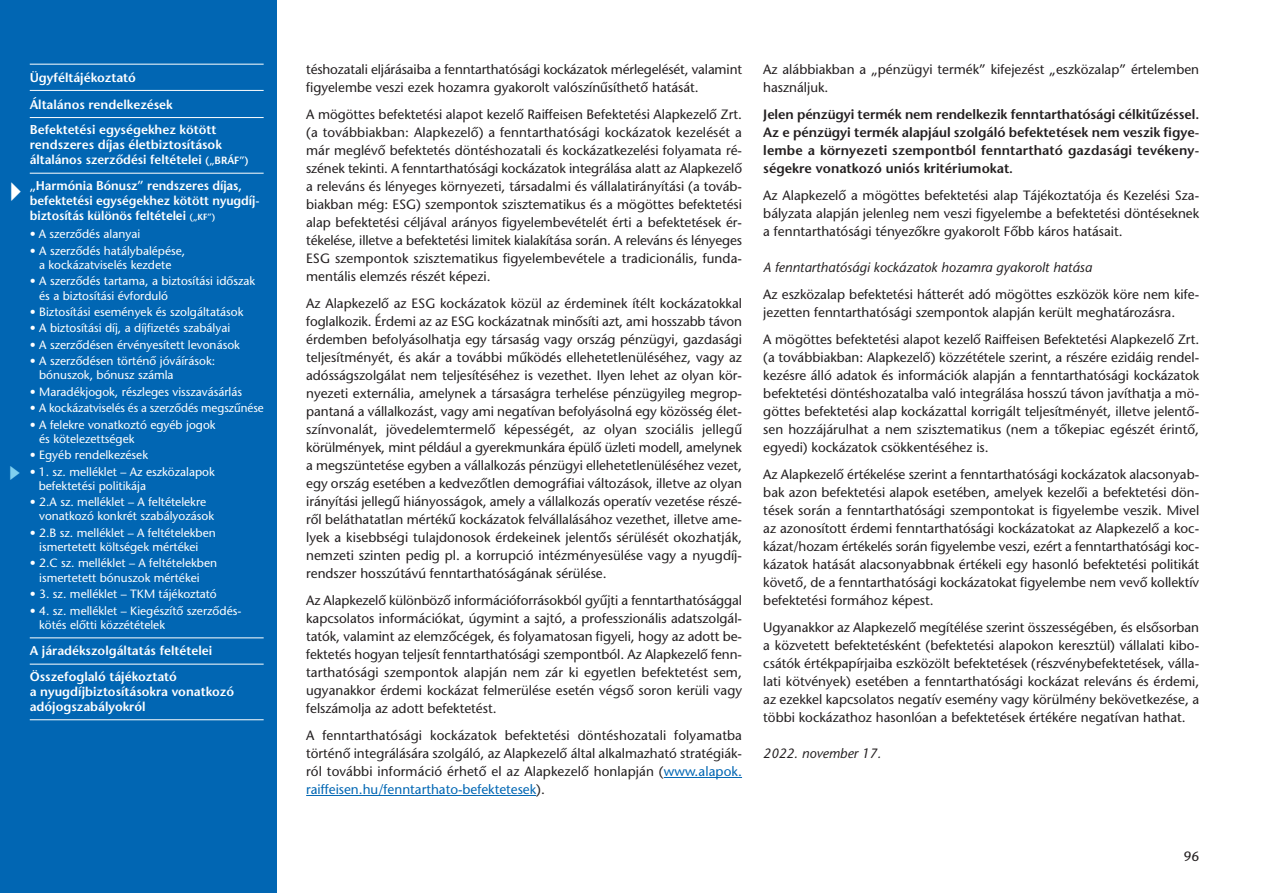
<style>
.page{position:relative;width:1263px;height:893px;background:#fff}
.page>*{position:absolute;margin:0;border:0;box-sizing:border-box;transform-origin:0 0}
.t1{font:13.5px/18px "ITC Stone Sans M";color:#231f20;text-align:justify}
.t2{font:13.5px/18px "ITC Stone Sans M Semi";color:#231f20;text-align:justify}
.t3{font:italic 13.5px "ITC Stone Sans M";color:#231f20}
.t4{font:12.75px/15px "ITC Stone Sans M Semi";color:#fff}
.t5{font:12px/14.2px "ITC Stone Sans M";color:#fff}
.s1{font-size:10.5px}
.s2{font-size:9px}
.s3{color:#0166b3}
</style>
<div class="page">
<hr style="left:664px;top:777px;width:78px;height:1px;background:#0166b3">
<hr style="left:306px;top:795px;width:230px;height:1px;background:#0166b3">
<div style="left:0;top:0;width:276px;height:893px;background:#0166b3"></div>
<hr style="left:30px;top:64px;width:234px;height:1px;background:#fff">
<hr style="left:30px;top:90px;width:234px;height:1px;background:#fff">
<hr style="left:30px;top:117px;width:234px;height:1px;background:#fff">
<hr style="left:30px;top:173px;width:234px;height:1px;background:#fff">
<hr style="left:30px;top:637px;width:234px;height:1px;background:#fff">
<hr style="left:30px;top:664px;width:234px;height:1px;background:#fff">
<hr style="left:30px;top:719px;width:234px;height:1px;background:#fff">
<p class="t4" style="left:30px;top:71px;width:108px">Ügyféltájékoztató</p>
<p class="t4" style="left:30px;top:98px;width:145px">Általános rendelkezések</p>
<p class="t4" style="left:30px;top:124px;width:221px">Befektetési egységekhez kötött rendszeres díjas életbiztosítások általános szerződési feltételei <span class="s1">(„BRÁF”)</span></p>
<p class="t4" style="left:30px;top:179px;width:231px">„Harmónia Bónusz” rendszeres díjas, befektetési egységekhez kötött nyugdíj - biztosítás különös feltételei <span class="s2">(„KF”)</span></p>
<p class="t5" style="left:30px;top:228px;width:112px">• A szerződés alanyai</p>
<p class="t5" style="left:30px;top:245px;width:157px;text-align:center">• A szerződés hatálybalépése, a kockázatviselés kezdete</p>
<p class="t5" style="left:39px;top:275px;width:218px;text-indent:-9px">• A szerződés tartama, a biztosítási időszak és a biztosítási évforduló</p>
<p class="t5" style="left:30px;top:306px;width:215px">• Biztosítási események és szolgáltatások</p>
<p class="t5" style="left:30px;top:322px;width:202px">• A biztosítási díj, a díjfizetés szabályai</p>
<p class="t5" style="left:30px;top:339px;width:212px">• A szerződésen érvényesített levonások</p>
<p class="t5" style="left:39px;top:355px;width:178px;text-indent:-9px">• A szerződésen történő jóváírások: bónuszok, bónusz számla</p>
<p class="t5" style="left:30px;top:386px;width:214px">• Maradékjogok, részleges visszavásárlás</p>
<p class="t5" style="left:30px;top:402px;width:235px">• A kockázatviselés és a szerződés megszűnése</p>
<p class="t5" style="left:39px;top:419px;width:178px;text-indent:-9px">• A felekre vonatkoztó egyéb jogok és kötelezettségek</p>
<p class="t5" style="left:30px;top:449px;width:120px">• Egyéb rendelkezések</p>
<p class="t5" style="left:39px;top:466px;width:178px;text-indent:-9px">• 1. sz. melléklet – Az eszközalapok befektetési politikája</p>
<p class="t5" style="left:39px;top:496px;width:176px;text-indent:-9px">• 2.A sz. melléklet – A feltételekre vonatkozó konkrét szabályozások</p>
<p class="t5" style="left:39px;top:527px;width:178px;text-indent:-9px">• 2.B sz. melléklet – A feltételekben ismertetett költségek mértékei</p>
<p class="t5" style="left:39px;top:557px;width:179px;text-indent:-9px">• 2.C sz. melléklet – A feltételekben ismertetett bónuszok mértékei</p>
<p class="t5" style="left:30px;top:588px;width:189px">• 3. sz. melléklet – TKM tájékoztató</p>
<p class="t5" style="left:39px;top:604px;width:204px;text-indent:-9px">• 4. sz. melléklet – Kiegészítő szerződés - kötés előtti közzétételek</p>
<p class="t4" style="left:30px;top:645px;width:184px">A járadékszolgáltatás feltételei</p>
<p class="t4" style="left:30px;top:670px;width:206px">Összefoglaló tájékoztató<br>a nyugdíjbiztosításokra vonatkozó adójogszabályokról</p>
<p class="t1" style="left:306px;top:62px;width:437px">téshozatali eljárásaiba a fenntarthatósági kockázatok mérlegelését, valamint figyelembe veszi ezek hozamra gyakorolt valószínűsíthető hatását.</p>
<p class="t1" style="left:306px;top:107px;width:437px">A mögöttes befektetési alapot kezelő Raiffeisen Befektetési Alapkezelő Zrt. (a továbbiakban: Alapkezelő) a fenntarthatósági kockázatok kezelését a már meglévő befektetés döntéshozatali és kockázatkezelési folyamata ré&shy;szének tekinti. A fenntarthatósági kockázatok integrálása alatt az Alapkezelő a releváns és lényeges környezeti, társadalmi és vállalatirányítási (a továb&shy;biakban még: ESG) szempontok szisztematikus és a mögöttes befektetési alap befektetési céljával arányos figyelembevételét érti a befektetések ér&shy;tékelése, illetve a befektetési limitek kialakítása során. A releváns és lényeges ESG szempontok szisztematikus figyelembevétele a tradicionális, funda&shy;mentális elemzés részét képezi.</p>
<p class="t1" style="left:306px;top:296px;width:437px">Az Alapkezelő az ESG kockázatok közül az érdeminek ítélt kockázatokkal foglalkozik. Érdemi az az ESG kockázatnak minősíti azt, ami hosszabb távon érdemben befolyásolhatja egy társaság vagy ország pénzügyi, gazdasági teljesítményét, és akár a további működés ellehetetlenüléséhez, vagy az adósságszolgálat nem teljesítéséhez is vezethet. Ilyen lehet az olyan kör&shy;nyezeti externália, amelynek a társaságra terhelése pénzügyileg megrop&shy;pantaná a vállalkozást, vagy ami negatívan befolyásolná egy közösség élet&shy;színvonalát, jövedelemtermelő képességét, az olyan szociális jellegű körülmények, mint például a gyerekmunkára épülő üzleti modell, amelynek a megszüntetése egyben a vállalkozás pénzügyi ellehetetlenüléséhez vezet, egy ország esetében a kedvezőtlen demográfiai változások, illetve az olyan irányítási jellegű hiányosságok, amely a vállalkozás operatív vezetése részé&shy;ről beláthatatlan mértékű kockázatok felvállalásához vezethet, illetve ame&shy;lyek a kisebbségi tulajdonosok érdekeinek jelentős sérülését okozhatják, nemzeti szinten pedig pl. a korrupció intézményesülése vagy a nyugdíj&shy;rendszer hosszútávú fenntarthatóságának sérülése.</p>
<p class="t1" style="left:306px;top:593px;width:437px">Az Alapkezelő különböző információforrásokból gyűjti a fenntarthatósággal kapcsolatos információkat, úgymint a sajtó, a professzionális adatszolgál&shy;tatók, valamint az elemzőcégek, és folyamatosan figyeli, hogy az adott be&shy;fektetés hogyan teljesít fenntarthatósági szempontból. Az Alapkezelő fenn&shy;tarthatósági szempontok alapján nem zár ki egyetlen befektetést sem, ugyanakkor érdemi kockázat felmerülése esetén végső soron kerüli vagy felszámolja az adott befektetést.</p>
<p class="t1" style="left:306px;top:727px;width:437px">A fenntarthatósági kockázatok befektetési döntéshozatali folyamatba történő integrálására szolgáló, az Alapkezelő által alkalmazható stratégiák&shy;ról további információ érhető el az Alapkezelő honlapján (<span class="s3">www.alapok. raiffeisen.hu/fenntarthato-befektetesek</span>).</p>
<p class="t1" style="left:763px;top:62px;width:437px">Az alábbiakban a „pénzügyi termék” kifejezést „eszközalap” értelemben használjuk.</p>
<p class="t2" style="left:763px;top:107px;width:437px">Jelen pénzügyi termék nem rendelkezik fenntarthatósági célkitűzéssel.<br>Az e pénzügyi termék alapjául szolgáló befektetések nem veszik figye&shy;lembe a környezeti szempontból fenntartható gazdasági tevékeny&shy;ségekre vonatkozó uniós kritériumokat.</p>
<p class="t1" style="left:763px;top:188px;width:437px">Az Alapkezelő a mögöttes befektetési alap Tájékoztatója és Kezelési Sza&shy;bályzata alapján jelenleg nem veszi figyelembe a befektetési döntéseknek a fenntarthatósági tényezőkre gyakorolt Főbb káros hatásait.</p>
<p class="t3" style="left:763px;top:262px;width:330px">A fenntarthatósági kockázatok hozamra gyakorolt hatása</p>
<p class="t1" style="left:763px;top:287px;width:437px">Az eszközalap befektetési hátterét adó mögöttes eszközök köre nem kife&shy;jezetten fenntarthatósági szempontok alapján került meghatározásra.</p>
<p class="t1" style="left:763px;top:332px;width:437px">A mögöttes befektetési alapot kezelő Raiffeisen Befektetési Alapkezelő Zrt. (a továbbiakban: Alapkezelő) közzététele szerint, a részére ezidáig rendel&shy;kezésre álló adatok és információk alapján a fenntarthatósági kockázatok befektetési döntéshozatalba való integrálása hosszú távon javíthatja a mö&shy;göttes befektetési alap kockázattal korrigált teljesítményét, illetve jelentő&shy;sen hozzájárulhat a nem szisztematikus (nem a tőkepiac egészét érintő, egyedi) kockázatok csökkentéséhez is.</p>
<p class="t1" style="left:763px;top:467px;width:437px">Az Alapkezelő értékelése szerint a fenntarthatósági kockázatok alacsonyab&shy;bak azon befektetési alapok esetében, amelyek kezelői a befektetési dön&shy;tések során a fenntarthatósági szempontokat is figyelembe veszik. Mivel az azonosított érdemi fenntarthatósági kockázatokat az Alapkezelő a koc&shy;kázat/hozam értékelés során figyelembe veszi, ezért a fenntarthatósági koc&shy;kázatok hatását alacsonyabbnak értékeli egy hasonló befektetési politikát követő, de a fenntarthatósági kockázatokat figyelembe nem vevő kollektív befektetési formához képest.</p>
<p class="t1" style="left:763px;top:620px;width:437px">Ugyanakkor az Alapkezelő megítélése szerint összességében, és elsősorban a közvetett befektetésként (befektetési alapokon keresztül) vállalati kibo&shy;csátók értékpapírjaiba eszközölt befektetések (részvénybefektetések, válla&shy;lati kötvények) esetében a fenntarthatósági kockázat releváns és érdemi, az ezekkel kapcsolatos negatív esemény vagy körülmény bekövetkezése, a többi kockázathoz hasonlóan a befektetések értékére negatívan hathat.</p>
<p class="t3" style="left:763px;top:748px;width:119px">2022. november 17.</p>
<p class="t1" style="left:1184px;top:848px;width:17px">96</p>
</div>
